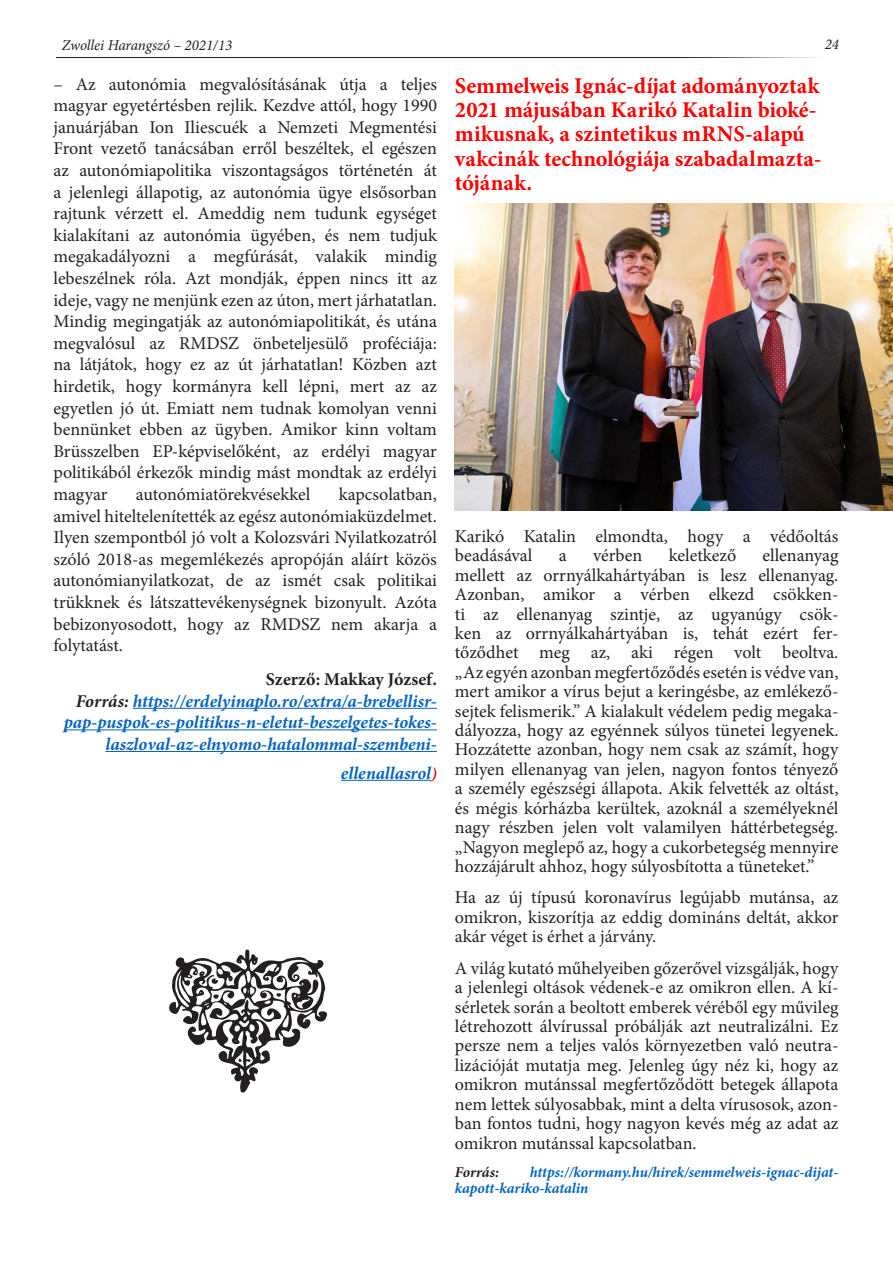
<style>
.page{position:relative;width:893px;height:1263px;background:#fff}
.page>*{position:absolute;margin:0;border:0;box-sizing:border-box;transform-origin:0 0}
.t1{font:208.65px "Kis Miklos";color:#231f20}
.t2{font:700 22.5px/24.3px "Minion Pro";letter-spacing:-.005em;color:#f00}
.t3{font:18px/21.6px "Minion Pro";color:#231f20;text-align:justify}
.t4{font:italic 700 18px/21.6px "Minion Pro";letter-spacing:-.005em;color:#0563c1;text-align:right}
.t5{font:italic 700 15px/16.2px "Minion Pro";letter-spacing:-.005em;color:#0563c1}
.t6{font:italic 15px "Minion Pro";letter-spacing:-.005em;color:#231f20}
.t7{font:italic 700 15px "Minion Pro";letter-spacing:-.005em;color:#231f20}
.s1{font-style:normal;color:#231f20}
.s2{color:#231f20}
.s3{font-size:16.5px;color:#f00}
</style>
<div class="page">
<img style="left:57px;top:57px;width:761px;height:1px">
<hr style="left:133px;top:708px;width:304px;height:1px;background:#0563c1">
<hr style="left:64px;top:729px;width:373px;height:1px;background:#0563c1">
<hr style="left:105px;top:751px;width:332px;height:1px;background:#0563c1">
<hr style="left:341px;top:780px;width:90px;height:1px;background:#0563c1">
<img style="left:455px;top:203px;width:437px;height:307px">
<p class="t6" style="left:62px;top:35px;width:172px">Zwollei Harangszó – 2021/13</p>
<p class="t6" style="left:825px;top:34px;width:16px">24</p>
<p class="t3" style="left:53px;top:73px;width:385px">– Az autonómia megvalósításának útja a teljes magyar egyetértésben rejlik. Kezdve attól, hogy 1990 januárjában Ion Iliescuék a Nemzeti Megmentési Front vezető tanácsában erről beszéltek, el egészen az autonómiapolitika viszontagságos történetén át a jelenlegi állapotig, az autonómia ügye elsősorban rajtunk vérzett el. Ameddig nem tudunk egységet kialakítani az autonómia ügyében, és nem tudjuk megakadályozni a megfúrását, valakik mindig lebeszélnek róla. Azt mondják, éppen nincs itt az ideje, vagy ne menjünk ezen az úton, mert járhatatlan.<br>Mindig megingatják az autonómiapolitikát, és utána megvalósul az RMDSZ önbeteljesülő proféciája: na látjátok, hogy ez az út járhatatlan! Közben azt hirdetik, hogy kormányra kell lépni, mert az az egyetlen jó út. Emiatt nem tudnak komolyan venni bennünket ebben az ügyben. Amikor kinn voltam Brüsszelben EP-képviselőként, az erdélyi magyar politikából érkezők mindig mást mondtak az erdélyi magyar</p>
<p class="t2" style="left:455px;top:73px;width:368px">Semmelweis Ignác-díjat adományoztak<br>2021 májusában Karikó Katalin bioké&shy;mikusnak, a szintetikus mRNS-alapú vakcinák technológiája szabadalmazta&shy;tójának.</p>
<p class="t3" style="left:53px;top:484px;width:385px;text-indent:285px">kapcsolatban, amivel hiteltelenítették az egész autonómiaküzdelmet.<br>Ilyen szempontból jó volt a Kolozsvári Nyilatkozatról szóló 2018-as megemlékezés apropóján aláírt közös autonómianyilatkozat, de az ismét csak politikai trükknek és látszattevékenységnek bizonyult. Azóta bebizonyosodott, hogy az RMDSZ nem akarja a folytatást.</p>
<p class="t4" style="left:64px;top:668px;width:375px"><span class="s1">Szerző: Makkay József.<br></span><span class="s2">Forrás:</span> https://erdelyinaplo.ro/extra/a-brebellisr&shy;pap-puspok-es-politikus-n-eletut-beszelgetes-tokes&shy;laszloval-az-elnyomo-hatalommal-szembeni-</p>
<p class="t4" style="left:341px;top:762px;width:97px">ellenallasrol<span class="s3">)</span></p>
<p class="t3" style="left:136px;top:484px;width:176px">autonómiatörekvésekkel</p>
<p class="t3" style="left:455px;top:526px;width:385px;line-height:19.5px">Karikó Katalin elmondta, hogy a védőoltás beadásával</p>
<p class="t3" style="left:455px;top:546px;width:385px;line-height:19.5px;text-indent:308px">ellenanyag mellett az orrnyálkahártyában is lesz ellenanyag.<br>Azonban, amikor a vérben elkezd csökken&shy;ti az ellenanyag szintje, az ugyanúgy csök&shy;ken az orrnyálkahártyában is, tehát ezért fer&shy;tőződhet meg az, aki régen volt beoltva. „Az egyén azonban megfertőződés esetén is védve van, mert amikor a vírus bejut a keringésbe, az emlékező&shy;sejtek felismerik.” A kialakult védelem pedig megaka&shy;dályozza, hogy az egyénnek súlyos tünetei legyenek.<br>Hozzátette azonban, hogy nem csak az számít, hogy milyen ellenanyag van jelen, nagyon fontos tényező a személy egészségi állapota. Akik felvették az oltást, és mégis kórházba kerültek, azoknál a személyeknél nagy részben jelen volt valamilyen háttérbetegség. „Nagyon meglepő az, hogy a cukorbetegség mennyire hozzájárult ahhoz, hogy súlyosbította a tüneteket.”</p>
<p class="t3" style="left:455px;top:888px;width:385px;line-height:19.5px">Ha az új típusú koronavírus legújabb mutánsa, az omikron, kiszorítja az eddig domináns deltát, akkor akár véget is érhet a járvány.</p>
<p class="t3" style="left:455px;top:958px;width:385px;line-height:19.4px">A világ kutató műhelyeiben gőzerővel vizsgálják, hogy a jelenlegi oltások védenek-e az omikron ellen. A kí&shy;sérletek során a beoltott emberek véréből egy művileg létrehozott álvírussal próbálják azt neutralizálni. Ez persze nem a teljes valós környezetben való neutra&shy;lizációját mutatja meg. Jelenleg úgy néz ki, hogy az omikron mutánssal megfertőződött betegek állapota nem lettek súlyosabbak, mint a delta vírusosok, azon&shy;ban fontos tudni, hogy nagyon kevés még az adat az omikron mutánssal kapcsolatban.</p>
<p class="t7" style="left:455px;top:1161px;width:46px">Forrás:</p>
<p class="t3" style="left:559px;top:545px;width:9px">a</p>
<p class="t3" style="left:593px;top:545px;width:51px">vérben</p>
<p class="t3" style="left:669px;top:545px;width:69px">keletkező</p>
<p class="t1" style="left:167px;top:881px;width:165px">Þ</p>
<p class="t5" style="left:455px;top:1164px;width:385px;text-indent:75px">https://kormany.hu/hirek/semmelweis-ignac-dijat&shy;kapott-kariko-katalin</p>
</div>
